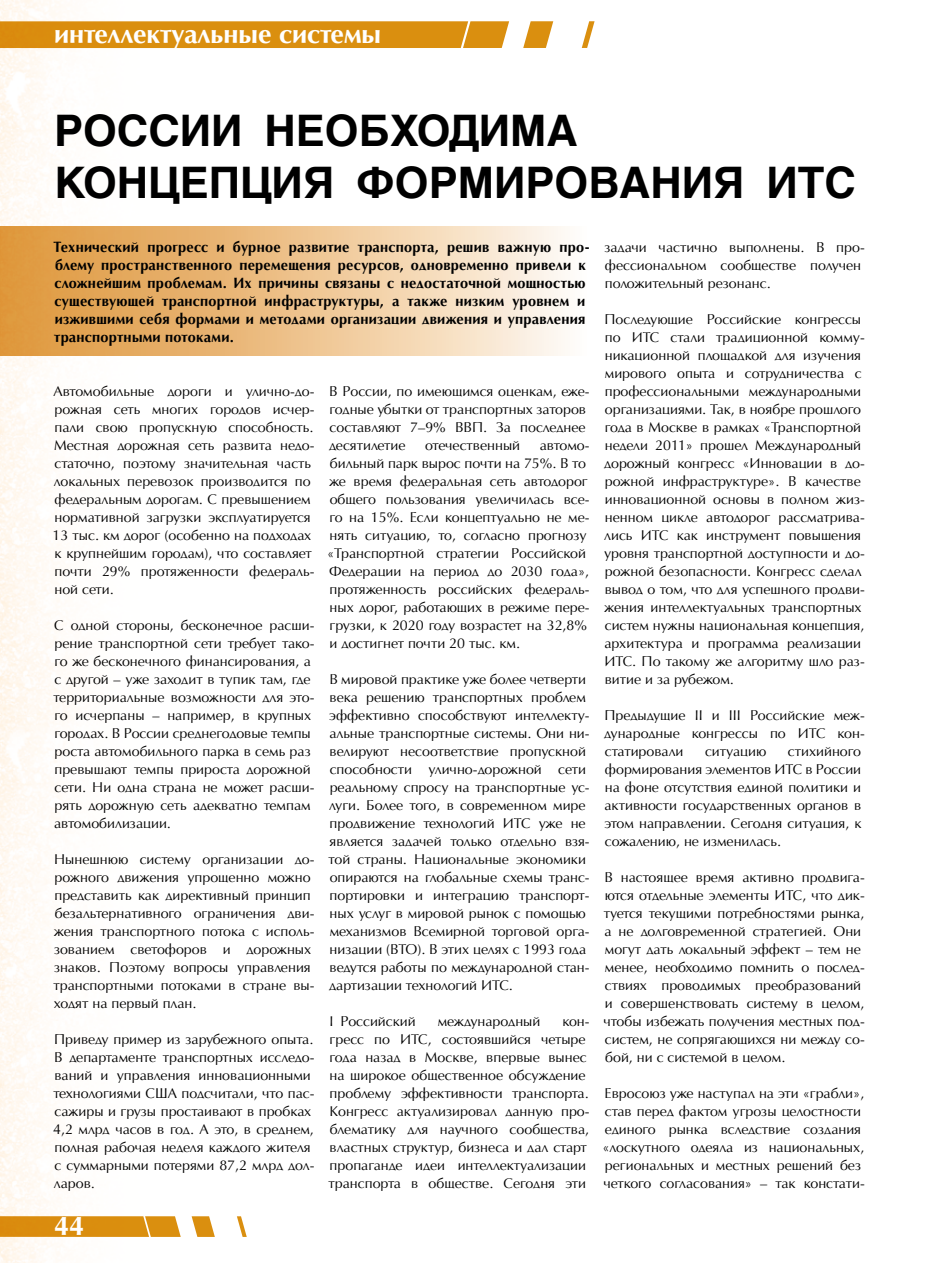
<style>
.page{position:relative;width:936px;height:1263px;background:#fff}
.page>*{position:absolute;margin:0;border:0;box-sizing:border-box;transform-origin:0 0}
.t1{font:700 43.5px/52.2px "AG Helvetica";color:#000}
.t2{font:700 27px "AG Opus High Resolution";color:#fff}
.t3{font:700 15px/18px "AG Opus High Resolution";letter-spacing:.02em;color:#000}
.t4{font:14.25px/18px "AG Opus High Resolution";color:#000}
</style>
<div class="page">
<img style="left:0;top:0;width:137px;height:1263px">
<svg style="left:0;top:21px;width:594px;height:27px;background:#de9b2a"></svg>
<svg style="left:0;top:1216px;width:247px;height:21px"></svg>
<div style="left:0;top:226px;width:586px;height:130px;background:linear-gradient(to right,#dd9232,#fef8f1)"></div>
<h2 class="t2" style="left:54px;top:18px;width:328px">интеллектуальные системы</h2>
<h1 class="t1" style="left:54px;top:105px;width:799px">России необходима концепция формирования ИТС</h1>
<p class="t3" style="left:54px;top:238px;width:537px">Технический прогресс и бурное развитие транспорта, решив важную про&shy;блему пространственного перемещения ресурсов, одновременно привели к сложнейшим проблемам. Их причины связаны с недостаточной мощностью существующей транспортной инфраструктуры, а также низким уровнем и изжившими себя формами и методами организации движения и управления транспортными потоками.</p>
<p class="t4" style="left:53px;top:382px;width:263px">Автомобильные дороги и улично-до&shy;рожная сеть многих городов исчер&shy;пали свою пропускную способность.<br>Местная дорожная сеть развита недо&shy;статочно, поэтому значительная часть локальных перевозок производится по федеральным дорогам. С превышением нормативной загрузки эксплуатируется 13 тыс. км дорог (особенно на подходах к крупнейшим городам), что составляет почти 29% протяженности федераль&shy;ной сети.</p>
<p class="t4" style="left:53px;top:616px;width:262px">С одной стороны, бесконечное расши&shy;рение транспортной сети требует тако&shy;го же бесконечного финансирования, а с другой – уже заходит в тупик там, где территориальные возможности для это&shy;го исчерпаны – например, в крупных городах. В России среднегодовые темпы роста автомобильного парка в семь раз превышают темпы прироста дорожной сети. Ни одна страна не может расши&shy;рять дорожную сеть адекватно темпам автомобилизации.</p>
<p class="t4" style="left:53px;top:850px;width:262px">Нынешнюю систему организации до&shy;рожного движения упрощенно можно представить как директивный принцип безальтернативного ограничения дви&shy;жения транспортного потока с исполь&shy;зованием светофоров и дорожных знаков. Поэтому вопросы управления транспортными потоками в стране вы&shy;ходят на первый план.</p>
<p class="t4" style="left:53px;top:1030px;width:263px">Приведу пример из зарубежного опыта.<br>В департаменте транспортных исследо&shy;ваний и управления инновационными технологиями США подсчитали, что пас&shy;сажиры и грузы простаивают в пробках 4,2 млрд часов в год. А это, в среднем, полная рабочая неделя каждого жителя с суммарными потерями 87,2 млрд дол&shy;ларов.</p>
<h2 class="t2" style="left:54px;top:1210px;width:32px">44</h2>
<p class="t4" style="left:329px;top:382px;width:262px">В России, по имеющимся оценкам, еже&shy;годные убытки от транспортных заторов составляют 7–9% ВВП. За последнее десятилетие</p>
<p class="t4" style="left:425px;top:436px;width:97px">отечественный</p>
<p class="t4" style="left:327px;top:436px;width:264px;text-indent:212px">автомо&shy;бильный парк вырос почти на 75%. В то же время федеральная сеть автодорог общего пользования увеличилась все&shy;го на 15%. Если концептуально не ме&shy;нять ситуацию, то, согласно прогнозу «Транспортной стратегии Российской Федерации на период до 2030 года», протяженность российских федераль&shy;ных дорог, работающих в режиме пере&shy;грузки, к 2020 году возрастет на 32,8% и достигнет почти 20 тыс. км.</p>
<p class="t4" style="left:328px;top:670px;width:262px">В мировой практике уже более четверти века решению транспортных проблем эффективно способствуют интеллекту&shy;альные транспортные системы. Они ни&shy;велируют несоответствие пропускной способности улично-дорожной сети реальному спросу на транспортные ус&shy;луги. Более того, в современном мире продвижение технологий ИТС уже не является задачей только отдельно взя&shy;той страны. Национальные экономики опираются на глобальные схемы транс&shy;портировки и интеграцию транспорт&shy;ных услуг в мировой рынок с помощью механизмов Всемирной торговой орга&shy;низации (ВТО). В этих целях с 1993 года ведутся работы по международной стан&shy;дартизации технологий ИТС.</p>
<p class="t4" style="left:329px;top:1012px;width:88px">I Российский</p>
<p class="t4" style="left:437px;top:1012px;width:104px">международный</p>
<p class="t4" style="left:328px;top:1012px;width:262px;text-indent:234px">кон&shy;гресс по ИТС, состоявшийся четыре года назад в Москве, впервые вынес на широкое общественное обсуждение проблему эффективности транспорта.<br>Конгресс актуализировал данную про&shy;блематику для научного сообщества, властных структур, бизнеса и дал старт пропаганде идеи интеллектуализации транспорта в обществе. Сегодня эти</p>
<p class="t4" style="left:604px;top:238px;width:262px">задачи частично выполнены. В про&shy;фессиональном сообществе получен положительный резонанс.</p>
<p class="t4" style="left:604px;top:310px;width:262px">Последующие Российские конгрессы по ИТС стали традиционной комму&shy;никационной площадкой для изучения мирового опыта и сотрудничества с профессиональными международными организациями. Так, в ноябре прошлого года в Москве в рамках «Транспортной недели 2011» прошел Международный дорожный конгресс «Инновации в до&shy;рожной инфраструктуре». В качестве инновационной основы в полном жиз&shy;ненном цикле автодорог рассматрива&shy;лись ИТС как инструмент повышения уровня транспортной доступности и до&shy;рожной безопасности. Конгресс сделал вывод о том, что для успешного продви&shy;жения интеллектуальных транспортных систем нужны национальная концепция, архитектура и программа реализации ИТС. По такому же алгоритму шло раз&shy;витие и за рубежом.</p>
<p class="t4" style="left:604px;top:706px;width:262px;text-align:justify">Предыдущие II и III Российские меж&shy;дународные конгрессы по ИТС кон&shy;статировали</p>
<p class="t4" style="left:604px;top:742px;width:259px;text-align:justify;text-indent:183px">стихийного формирования элементов ИТС в России на фоне отсутствия единой политики и активности государственных органов в этом направлении. Сегодня ситуация, к сожалению, не изменилась.</p>
<p class="t4" style="left:603px;top:868px;width:263px">В настоящее время активно продвига&shy;ются отдельные элементы ИТС, что дик&shy;туется текущими потребностями рынка, а не долговременной стратегией. Они могут дать локальный эффект – тем не менее, необходимо помнить о послед&shy;ствиях проводимых преобразований и совершенствовать систему в целом, чтобы избежать получения местных под&shy;систем, не сопрягающихся ни между со&shy;бой, ни с системой в целом.</p>
<p class="t4" style="left:602px;top:1084px;width:264px">Евросоюз уже наступал на эти «грабли», став перед фактом угрозы целостности единого рынка вследствие создания «лоскутного одеяла из национальных, региональных и местных решений без четкого согласования» – так констати-</p>
<p class="t4" style="left:705px;top:742px;width:63px">ситуацию</p>
</div>
